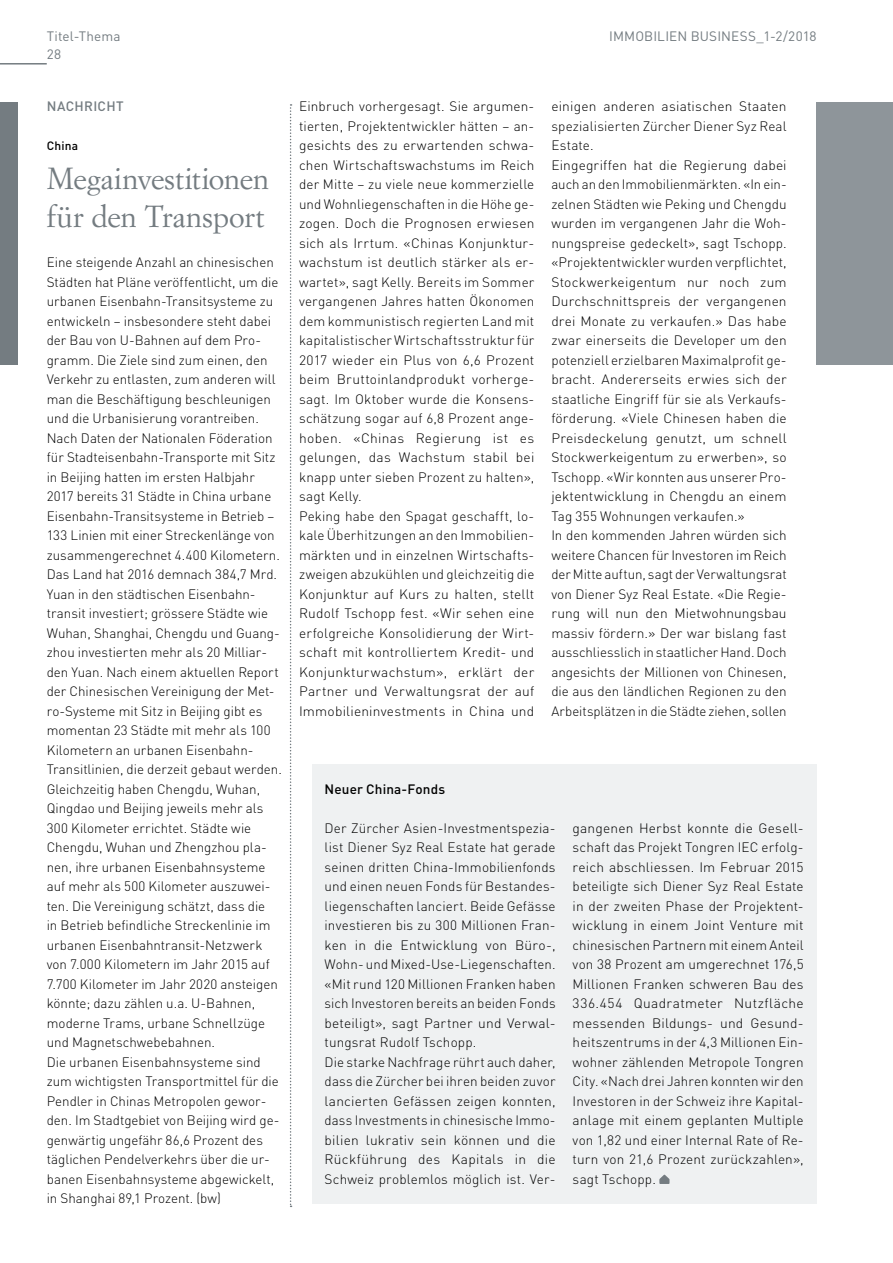
<style>
.page{position:relative;width:893px;height:1263px;background:#fff}
.page>*{position:absolute;margin:0;border:0;box-sizing:border-box;transform-origin:0 0}
.t1{font:30px/37.5px "Simoncini Garamond Std";letter-spacing:-.01em;color:#747c81}
.t2{font:300 13.5px/19.5px "DIN Pro";letter-spacing:.005em;color:#000}
.t3{font:13.5px "DIN Pro";letter-spacing:.01em;color:#747c81}
.t4{font:500 13.5px "DIN Pro";letter-spacing:.01em;color:#000}
.t5{font:500 13.5px "DIN Pro";letter-spacing:.02em;color:#747c81}
.t6{font:500 12px "DIN Pro";letter-spacing:.015em;color:#000}
</style>
<div class="page">
<hr style="left:0;top:63px;width:47px;height:2px;background:#747c81">
<div style="left:0;top:102px;width:17px;height:263px;background:#747c81"></div>
<div style="left:312px;top:764px;width:504px;height:439px;background:#eff1f2"></div>
<svg style="left:659px;top:1174px;width:11px;height:10px"></svg>
<svg style="left:290px;top:104px;width:2px;height:1103px"></svg>
<div style="left:816px;top:102px;width:77px;height:263px;background:#8e959a"></div>
<p class="t3" style="left:47px;top:26px;width:75px">Titel-Thema</p>
<p class="t3" style="left:47px;top:44px;width:16px">28</p>
<p class="t5" style="left:47px;top:95px;width:78px">NACHRICHT</p>
<p class="t6" style="left:47px;top:136px;width:33px">China</p>
<h1 class="t1" style="left:47px;top:159px;width:224px">Megainvestitionen für den Transport</h1>
<p class="t2" style="left:47px;top:252px;width:237px">Eine steigende Anzahl an chinesischen Städten hat Pläne veröffentlicht, um die urbanen Eisenbahn-Transitsysteme zu entwickeln – insbesondere steht dabei der Bau von U-Bahnen auf dem Pro&shy;gramm. Die Ziele sind zum einen, den Verkehr zu entlasten, zum anderen will man die Beschäftigung beschleunigen und die Urbanisierung vorantreiben.<br>Nach Daten der Nationalen Föderation für Stadteisenbahn-Transporte mit Sitz in Beijing hatten im ersten Halbjahr 2017 bereits 31 Städte in China urbane Eisenbahn-Transitsysteme in Betrieb – 133 Linien mit einer Streckenlänge von zusammengerechnet 4.400 Kilometern.<br>Das Land hat 2016 demnach 384,7 Mrd.<br>Yuan in den städtischen Eisenbahn&shy;transit investiert; grössere Städte wie Wuhan, Shanghai, Chengdu und Guang&shy;zhou investierten mehr als 20 Milliar&shy;den Yuan. Nach einem aktuellen Report der Chinesischen Vereinigung der Met&shy;ro-Systeme mit Sitz in Beijing gibt es momentan 23 Städte mit mehr als 100<br>Kilometern an urbanen Eisenbahn-Transitlinien, die derzeit gebaut werden.<br>Gleichzeitig haben Chengdu, Wuhan, Qingdao und Beijing jeweils mehr als 300 Kilometer errichtet. Städte wie Chengdu, Wuhan und Zhengzhou pla&shy;nen, ihre urbanen Eisenbahnsysteme auf mehr als 500 Kilometer auszuwei&shy;ten. Die Vereinigung schätzt, dass die<br>in Betrieb befindliche Streckenlinie im urbanen Eisenbahntransit-Netzwerk von 7.000 Kilometern im Jahr 2015 auf 7.700 Kilometer im Jahr 2020 ansteigen könnte; dazu zählen u.a. U-Bahnen, moderne Trams, urbane Schnellzüge und Magnetschwebebahnen.<br>Die urbanen Eisenbahnsysteme sind zum wichtigsten Transportmittel für die Pendler in Chinas Metropolen gewor&shy;den. Im Stadtgebiet von Beijing wird ge&shy;genwärtig ungefähr 86,6 Prozent des täglichen Pendelverkehrs über die ur&shy;banen Eisenbahnsysteme abgewickelt, in Shanghai 89,1 Prozent. (bw)</p>
<p class="t3" style="left:609px;top:26px;width:209px">IMMOBILIEN BUSINESS_1-2/2018</p>
<p class="t2" style="left:299px;top:96px;width:237px">Einbruch vorhergesagt. Sie argumen&shy;tierten, Projektentwickler hätten – an&shy;gesichts des zu erwartenden schwa&shy;chen Wirtschaftswachstums im Reich der Mitte – zu viele neue kommerzielle und Wohnliegenschaften in die Höhe ge&shy;zogen. Doch die Prognosen erwiesen sich als Irrtum. «Chinas Konjunktur&shy;wachstum ist deutlich stärker als er&shy;wartet», sagt Kelly. Bereits im Sommer vergangenen Jahres hatten Ökonomen dem kommunistisch regierten Land mit kapitalistischer Wirtschaftsstruktur für 2017 wieder ein Plus von 6,6 Prozent beim Bruttoinlandprodukt vorherge&shy;sagt. Im Oktober wurde die Konsens&shy;schätzung sogar auf 6,8 Prozent ange&shy;hoben. «Chinas Regierung ist es gelungen, das Wachstum stabil bei knapp unter sieben Prozent zu halten», sagt Kelly.<br>Peking habe den Spagat geschafft, lo&shy;kale Überhitzungen an den Immobilien&shy;märkten und in einzelnen Wirtschafts&shy;zweigen abzukühlen und gleichzeitig die Konjunktur auf Kurs zu halten, stellt Rudolf Tschopp fest. «Wir sehen eine erfolgreiche Konsolidierung der Wirt&shy;schaft mit kontrolliertem Kredit- und Konjunkturwachstum», erklärt der Partner und Verwaltungsrat der auf Immobilieninvestments in China und</p>
<p class="t2" style="left:551px;top:95px;width:237px">einigen anderen asiatischen Staaten spezialisierten Zürcher Diener Syz Real Estate.<br>Eingegriffen hat die Regierung dabei auch an den Immobilienmärkten. «In ein&shy;zelnen Städten wie Peking und Chengdu wurden im vergangenen Jahr die Woh&shy;nungspreise gedeckelt», sagt Tschopp. «Projektentwickler wurden verpflichtet, Stockwerkeigentum nur noch zum Durchschnittspreis der vergangenen drei Monate zu verkaufen.» Das habe zwar einerseits die Developer um den potenziell erzielbaren Maximalprofit ge&shy;bracht. Andererseits erwies sich der staatliche Eingriff für sie als Verkaufs&shy;förderung. «Viele Chinesen haben die Preisdeckelung genutzt, um schnell Stockwerkeigentum zu erwerben», so Tschopp. «Wir konnten aus unserer Pro&shy;jektentwicklung in Chengdu an einem Tag 355 Wohnungen verkaufen.»<br>In den kommenden Jahren würden sich weitere Chancen für Investoren im Reich der Mitte auftun, sagt der Verwaltungsrat von Diener Syz Real Estate. «Die Regie&shy;rung will nun den Mietwohnungsbau massiv fördern.» Der war bislang fast ausschliesslich in staatlicher Hand. Doch angesichts der Millionen von Chinesen, die aus den ländlichen Regionen zu den Arbeitsplätzen in die Städte ziehen, sollen</p>
<p class="t4" style="left:325px;top:778px;width:122px">Neuer China-Fonds</p>
<p class="t2" style="left:325px;top:817px;width:233px">Der Zürcher Asien-Investmentspezia&shy;list Diener Syz Real Estate hat gerade seinen dritten China-Immobilienfonds und einen neuen Fonds für Bestandes&shy;liegenschaften lanciert. Beide Gefässe investieren bis zu 300 Millionen Fran&shy;ken in die Entwicklung von Büro-, Wohn- und Mixed-Use-Liegenschaften. «Mit rund 120 Millionen Franken haben sich Investoren bereits an beiden Fonds beteiligt», sagt Partner und Verwal&shy;tungsrat Rudolf Tschopp.<br>Die starke Nachfrage rührt auch daher, dass die Zürcher bei ihren beiden zuvor lancierten Gefässen zeigen konnten, dass Investments in chinesische Immo&shy;bilien lukrativ sein können und die Rückführung des Kapitals in die Schweiz problemlos möglich ist. Ver-</p>
<p class="t2" style="left:573px;top:817px;width:233px;text-align:justify">gangenen Herbst konnte die Gesell&shy;schaft das Projekt Tongren IEC erfolg&shy;reich abschliessen. Im Februar 2015 beteiligte sich Diener Syz Real Estate in der zweiten Phase der Projektent&shy;wicklung in einem Joint Venture mit chinesischen Partnern mit einem Anteil von 38 Prozent am umgerechnet 176,5<br>Millionen Franken schweren Bau des 336.454 Quadratmeter Nutzfläche messenden Bildungs- und Gesund&shy;heitszentrums in der 4,3 Millionen Ein&shy;wohner zählenden Metropole Tongren City. «Nach drei Jahren konnten wir den Investoren in der Schweiz ihre Kapital&shy;anlage mit einem geplanten Multiple von 1,82 und einer Internal Rate of Re&shy;turn von 21,6 Prozent zurückzahlen», sagt Tschopp.</p>
</div>
